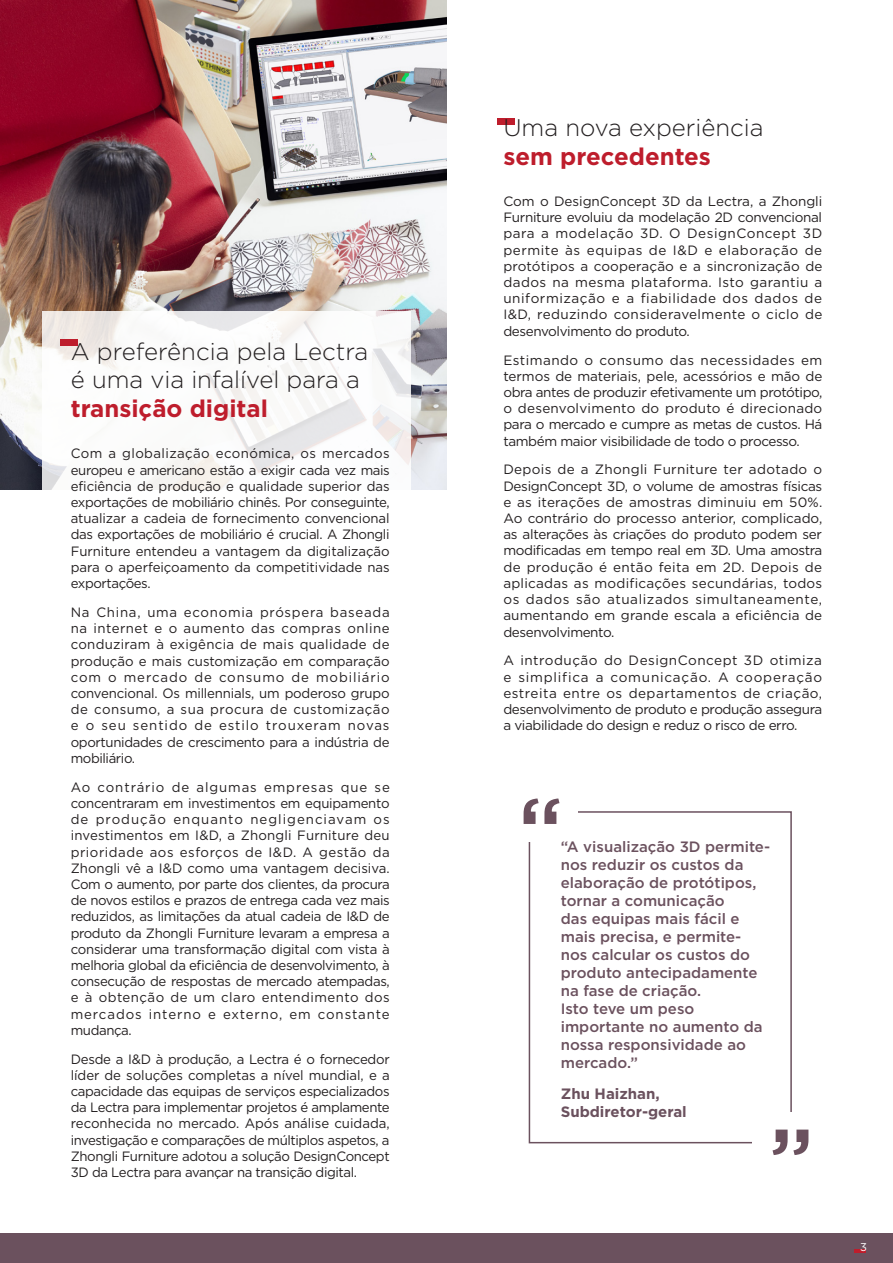
<style>
.page{position:relative;width:893px;height:1263px;background:#fff}
.page>*{position:absolute;margin:0;border:0;box-sizing:border-box;transform-origin:0 0}
.t1{font:300 24px/28.8px "Gotham";color:#231f20}
.t2{font:700 24px "Gotham";color:#be1d2c}
.t3{font:500 15px/18px "Gotham";color:#6b515e}
.t4{font:700 15px/18px "Gotham";color:#6b515e}
.t5{font:13.5px/16.2px "Gotham";letter-spacing:-.03em;color:#231f20;text-align:justify}
.t6{font:11.25px "Gotham";color:#fff}
</style>
<div class="page">
<img style="left:0;top:0;width:446px;height:489px">
<div style="left:0;top:1233px;width:893px;height:30px;background:#6b515e"></div>
<svg style="left:855px;top:1249px;width:11px;height:3px"></svg>
<div style="left:497px;top:118px;width:17px;height:6px;background:#be1d2c"></div>
<div style="left:529px;top:811px;width:263px;height:332px;border:2px solid #6b515e"></div>
<div style="left:513px;top:793px;width:64px;height:49px;background:#fff"></div>
<svg style="left:524px;top:798px;width:35px;height:26px"></svg>
<div style="left:753px;top:1112px;width:62px;height:43px;background:#fff"></div>
<svg style="left:772px;top:1129px;width:36px;height:26px"></svg>
<div style="left:42px;top:311px;width:368px;height:508px;background:#fff"></div>
<div style="left:61px;top:339px;width:17px;height:7px;background:#be1d2c"></div>
<h1 class="t1" style="left:71px;top:336px;width:299px">A preferência pela Lectra é uma via infalível para a</h1>
<h1 class="t2" style="left:71px;top:393px;width:199px">transição digital</h1>
<p class="t5" style="left:71px;top:445px;width:321px">Com a globalização económica, os mercados europeu e americano estão a exigir cada vez mais eficiência de produção e qualidade superior das exportações de mobiliário chinês. Por conseguinte, atualizar a cadeia de fornecimento convencional das exportações de mobiliário é crucial. A Zhongli Furniture entendeu a vantagem da digitalização para o aperfeiçoamento da competitividade nas exportações.</p>
<p class="t5" style="left:71px;top:604px;width:320px">Na China, uma economia próspera baseada na internet e o aumento das compras online conduziram à exigência de mais qualidade de produção e mais customização em comparação com o mercado de consumo de mobiliário convencional. Os millennials, um poderoso grupo de consumo, a sua procura de customização e o seu sentido de estilo trouxeram novas oportunidades de crescimento para a indústria de mobiliário.</p>
<p class="t5" style="left:71px;top:778px;width:321px">Ao contrário de algumas empresas que se concentraram em investimentos em equipamento de produção enquanto negligenciavam os investimentos em I&amp;D, a Zhongli Furniture deu prioridade aos esforços de I&amp;D. A gestão da Zhongli vê a I&amp;D como uma vantagem decisiva.<br>Com o aumento, por parte dos clientes, da procura de novos estilos e prazos de entrega cada vez mais reduzidos, as limitações da atual cadeia de I&amp;D de produto da Zhongli Furniture levaram a empresa a considerar uma transformação digital com vista à melhoria global da eficiência de desenvolvimento, à consecução de respostas de mercado atempadas, e à obtenção de um claro entendimento dos mercados interno e externo, em constante mudança.</p>
<p class="t5" style="left:71px;top:1050px;width:320px">Desde a I&amp;D à produção, a Lectra é o fornecedor líder de soluções completas a nível mundial, e a capacidade das equipas de serviços especializados da Lectra para implementar projetos é amplamente reconhecida no mercado. Após análise cuidada, investigação e comparações de múltiplos aspetos, a Zhongli Furniture adotou a solução DesignConcept 3D da Lectra para avançar na transição digital.</p>
<h1 class="t1" style="left:503px;top:112px;width:262px">Uma nova experiência</h1>
<h1 class="t2" style="left:503px;top:140px;width:209px">sem precedentes</h1>
<p class="t5" style="left:503px;top:193px;width:321px">Com o DesignConcept 3D da Lectra, a Zhongli Furniture evoluiu da modelação 2D convencional para a modelação 3D. O DesignConcept 3D permite às equipas de I&amp;D e elaboração de protótipos a cooperação e a sincronização de dados na mesma plataforma. Isto garantiu a uniformização e a fiabilidade dos dados de I&amp;D, reduzindo consideravelmente o ciclo de desenvolvimento do produto.</p>
<p class="t5" style="left:503px;top:351px;width:321px">Estimando o consumo das necessidades em termos de materiais, pele, acessórios e mão de obra antes de produzir efetivamente um protótipo, o desenvolvimento do produto é direcionado para o mercado e cumpre as metas de custos. Há também maior visibilidade de todo o processo.</p>
<p class="t5" style="left:503px;top:461px;width:320px">Depois de a Zhongli Furniture ter adotado o DesignConcept 3D, o volume de amostras físicas e as iterações de amostras diminuiu em 50%.<br>Ao contrário do processo anterior, complicado, as alterações às criações do produto podem ser modificadas em tempo real em 3D. Uma amostra de produção é então feita em 2D. Depois de aplicadas as modificações secundárias, todos os dados são atualizados simultaneamente, aumentando em grande escala a eficiência de desenvolvimento.</p>
<p class="t5" style="left:503px;top:652px;width:320px">A introdução do DesignConcept 3D otimiza e simplifica a comunicação. A cooperação estreita entre os departamentos de criação, desenvolvimento de produto e produção assegura a viabilidade do design e reduz o risco de erro.</p>
<p class="t3" style="left:561px;top:838px;width:211px">“A visualização 3D permite&shy;nos reduzir os custos da elaboração de protótipos, tornar a comunicação<br>das equipas mais fácil e mais precisa, e permite&shy;nos calcular os custos do produto antecipadamente na fase de criação.<br>Isto teve um peso importante no aumento da nossa responsividade ao mercado.”</p>
<p class="t4" style="left:561px;top:1084px;width:127px">Zhu Haizhan,<br>Subdiretor-geral</p>
<p class="t6" style="left:860px;top:1240px;width:8px">3</p>
</div>
